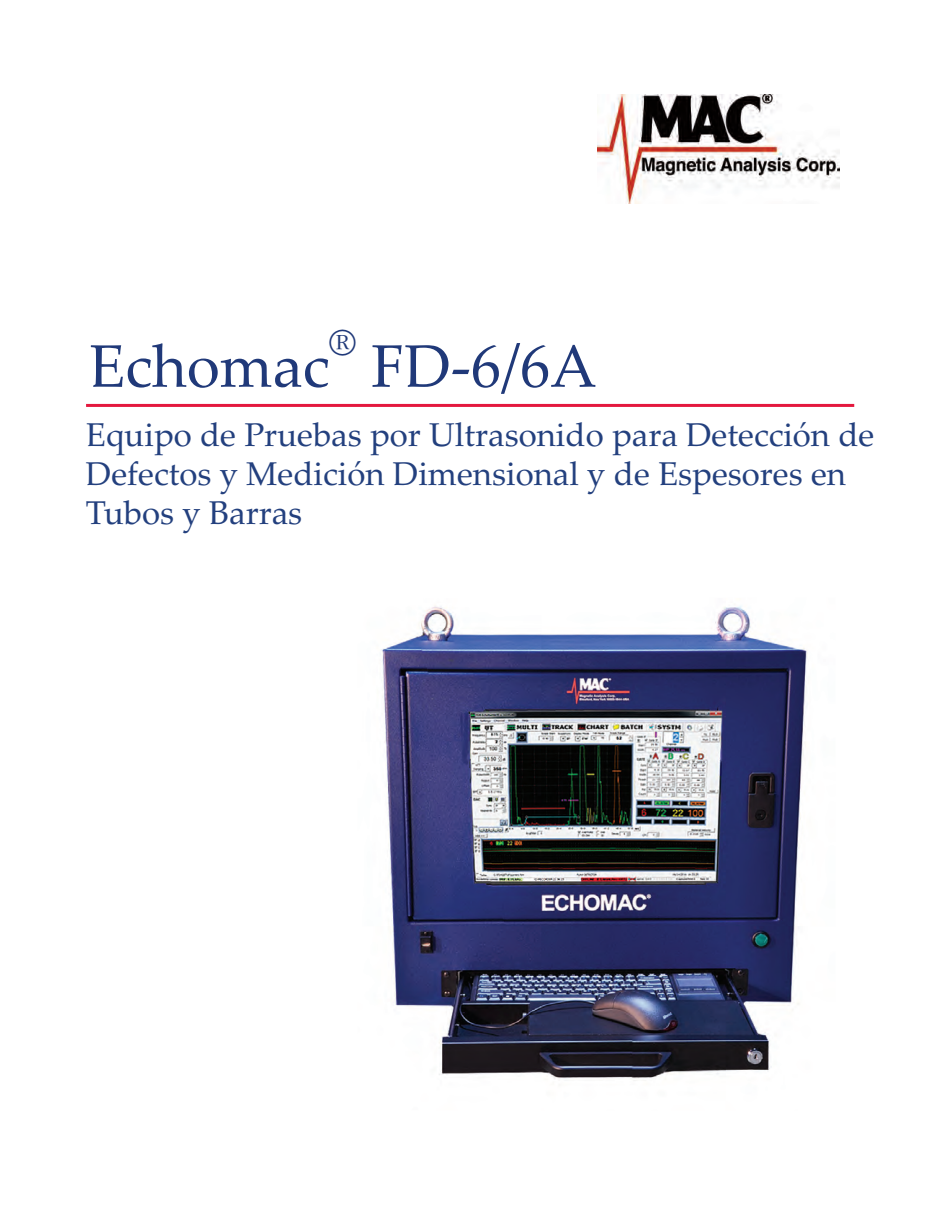
<style>
.page{position:relative;width:945px;height:1215px;background:#fff}
.page>*{position:absolute;margin:0;border:0;box-sizing:border-box;transform-origin:0 0}
.t1{font:60px "Palatino Linotype";color:#203979}
.t2{font:36px "Palatino Linotype";color:#203979}
.t3{font:33px/39px "Palatino Linotype";color:#23407e}
</style>
<div class="page">
<hr style="left:86px;top:404px;width:768px;height:3px;background:#e4183e">
<img style="left:381px;top:606px;width:427px;height:475px">
<img style="left:597px;top:94px;width:242px;height:109px">
<p class="t2" style="left:329px;top:321px;width:28px">®</p>
<p class="t1" style="left:371px;top:331px;width:227px">FD-6/6A</p>
<p class="t3" style="left:86px;top:415px;width:790px">Equipo de Pruebas por Ultrasonido para Detección de<br>Defectos y Medición Dimensional y de Espesores en<br>Tubos y Barras</p>
<p class="t1" style="left:89px;top:331px;width:242px">Echomac</p>
</div>
